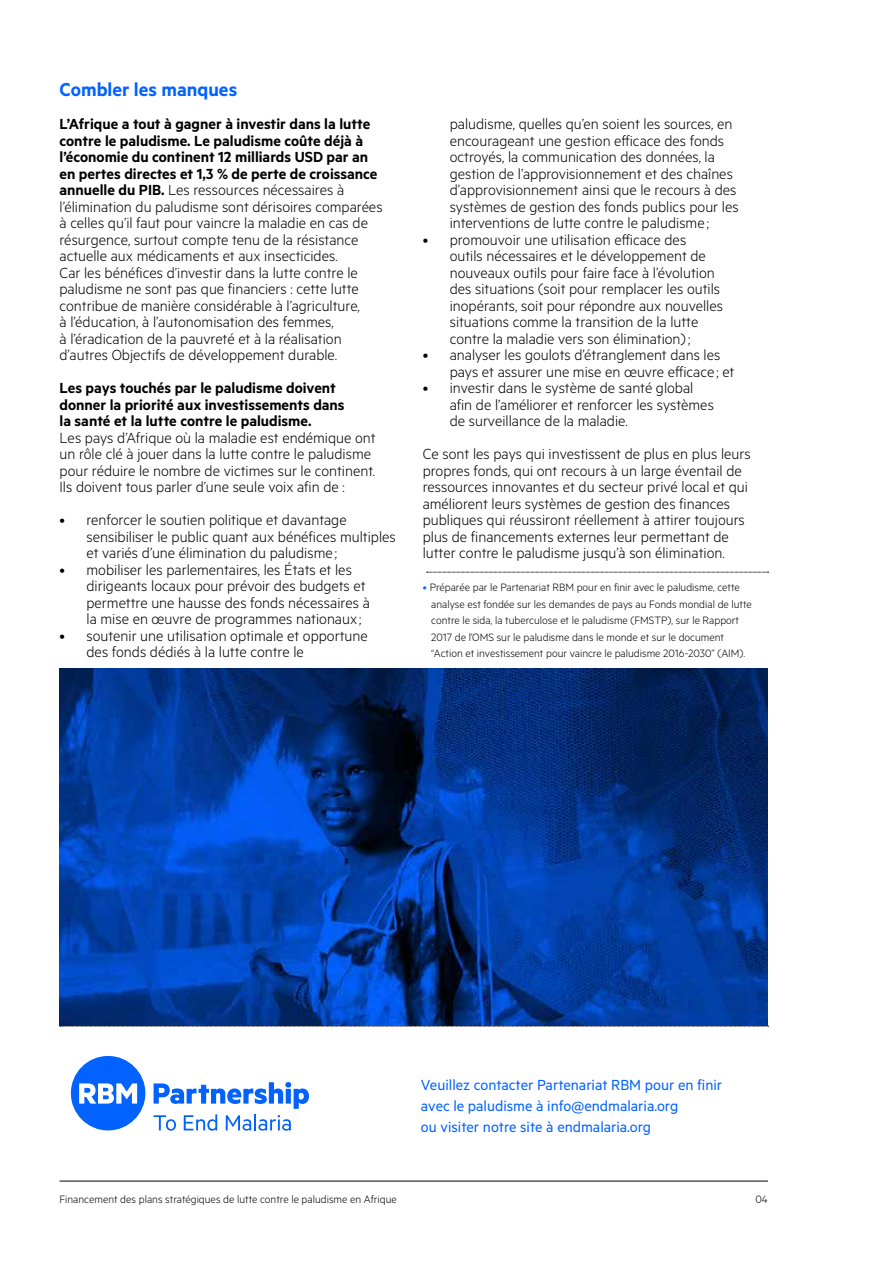
<style>
.page{position:relative;width:893px;height:1263px;background:#fff}
.page>*{position:absolute;margin:0;border:0;box-sizing:border-box;transform-origin:0 0}
.t1{font:600 21px "Metric";color:#0262ff}
.t2{font:300 16.5px/16.5px "Metric";color:#000}
.t3{font:16.5px/21px "Metric";color:#0262ff}
.t4{font:600 16.5px/16.5px "Metric";color:#000}
.t5{font:300 12px/16.5px "Metric";color:#000}
.s1{font-weight:600}
.s2{color:#0262ff}
</style>
<div class="page">
<svg style="left:60px;top:1026px;width:709px;height:1px"></svg>
<svg style="left:71px;top:1056px;width:74px;height:74px"></svg>
<svg style="left:154px;top:1082px;width:155px;height:49px"></svg>
<img style="left:60px;top:669px;width:708px;height:357px">
<svg style="left:427px;top:572px;width:342px;height:1px"></svg>
<hr style="left:60px;top:1181px;width:708px;height:1px;background:#000">
<p class="t1" style="left:60px;top:77px;width:179px">Combler les manques</p>
<p class="t2" style="left:60px;top:115px;width:325px"><span class="s1">L’Afrique a tout à gagner à investir dans la lutte contre le paludisme. Le paludisme coûte déjà à l’économie du continent 12 milliards USD par an en pertes directes et 1,3 % de perte de croissance annuelle du PIB.</span> Les ressources nécessaires à l’élimination du paludisme sont dérisoires comparées à celles qu’il faut pour vaincre la maladie en cas de résurgence, surtout compte tenu de la résistance actuelle aux médicaments et aux insecticides.<br>Car les bénéfices d’investir dans la lutte contre le paludisme ne sont pas que financiers : cette lutte contribue de manière considérable à l’agriculture,<br>à l’éducation, à l’autonomisation des femmes,<br>à l’éradication de la pauvreté et à la réalisation d’autres Objectifs de développement durable.</p>
<p class="t4" style="left:60px;top:379px;width:287px">Les pays touchés par le paludisme doivent donner la priorité aux investissements dans la santé et la lutte contre le paludisme.</p>
<p class="t2" style="left:60px;top:429px;width:318px">Les pays d’Afrique où la maladie est endémique ont un rôle clé à jouer dans la lutte contre le paludisme pour réduire le nombre de victimes sur le continent.<br>Ils doivent tous parler d’une seule voix afin de :</p>
<p class="t2" style="left:87px;top:511px;width:311px;text-indent:-27px">• renforcer le soutien politique et davantage sensibiliser le public quant aux bénéfices multiples et variés d’une élimination du paludisme ;</p>
<p class="t2" style="left:87px;top:561px;width:285px;text-indent:-27px">• mobiliser les parlementaires, les États et les dirigeants locaux pour prévoir des budgets et permettre une hausse des fonds nécessaires à la mise en œuvre de programmes nationaux ;</p>
<p class="t2" style="left:87px;top:627px;width:283px;text-indent:-27px">• soutenir une utilisation optimale et opportune des fonds dédiés à la lutte contre le</p>
<p class="t2" style="left:450px;top:115px;width:290px">paludisme, quelles qu’en soient les sources, en encourageant une gestion efficace des fonds octroyés, la communication des données, la gestion de l’approvisionnement et des chaînes d’approvisionnement ainsi que le recours à des systèmes de gestion des fonds publics pour les interventions de lutte contre le paludisme ;</p>
<p class="t2" style="left:450px;top:231px;width:275px;text-indent:-27px">• promouvoir une utilisation efficace des outils nécessaires et le développement de nouveaux outils pour faire face à l’évolution des situations (soit pour remplacer les outils inopérants, soit pour répondre aux nouvelles situations comme la transition de la lutte contre la maladie vers son élimination);</p>
<p class="t2" style="left:450px;top:346px;width:286px;text-indent:-27px">• analyser les goulots d’étranglement dans les pays et assurer une mise en œuvre efficace ; et</p>
<p class="t2" style="left:450px;top:379px;width:266px;text-indent:-27px">• investir dans le système de santé global afin de l’améliorer et renforcer les systèmes de surveillance de la maladie.</p>
<p class="t2" style="left:423px;top:445px;width:329px">Ce sont les pays qui investissent de plus en plus leurs propres fonds, qui ont recours à un large éventail de ressources innovantes et du secteur privé local et qui améliorent leurs systèmes de gestion des finances publiques qui réussiront réellement à attirer toujours plus de financements externes leur permettant de lutter contre le paludisme jusqu’à son élimination.</p>
<p class="t5" style="left:431px;top:579px;width:322px;text-indent:-9px"><span class="s2">•</span> Préparée par le Partenariat RBM pour en finir avec le paludisme, cette analyse est fondée sur les demandes de pays au Fonds mondial de lutte contre le sida, la tuberculose et le paludisme (FMSTP), sur le Rapport 2017 de l’OMS sur le paludisme dans le monde et sur le document “Action et investissement pour vaincre le paludisme 2016-2030” (AIM).</p>
<p class="t3" style="left:421px;top:1074px;width:303px">Veuillez contacter Partenariat RBM pour en finir avec le paludisme à info@endmalaria.org<br>ou visiter notre site à endmalaria.org</p>
<p class="t5" style="left:60px;top:1191px;width:339px">Financement des plans stratégiques de lutte contre le paludisme en Afrique</p>
<p class="t5" style="left:755px;top:1191px;width:14px">04</p>
</div>
